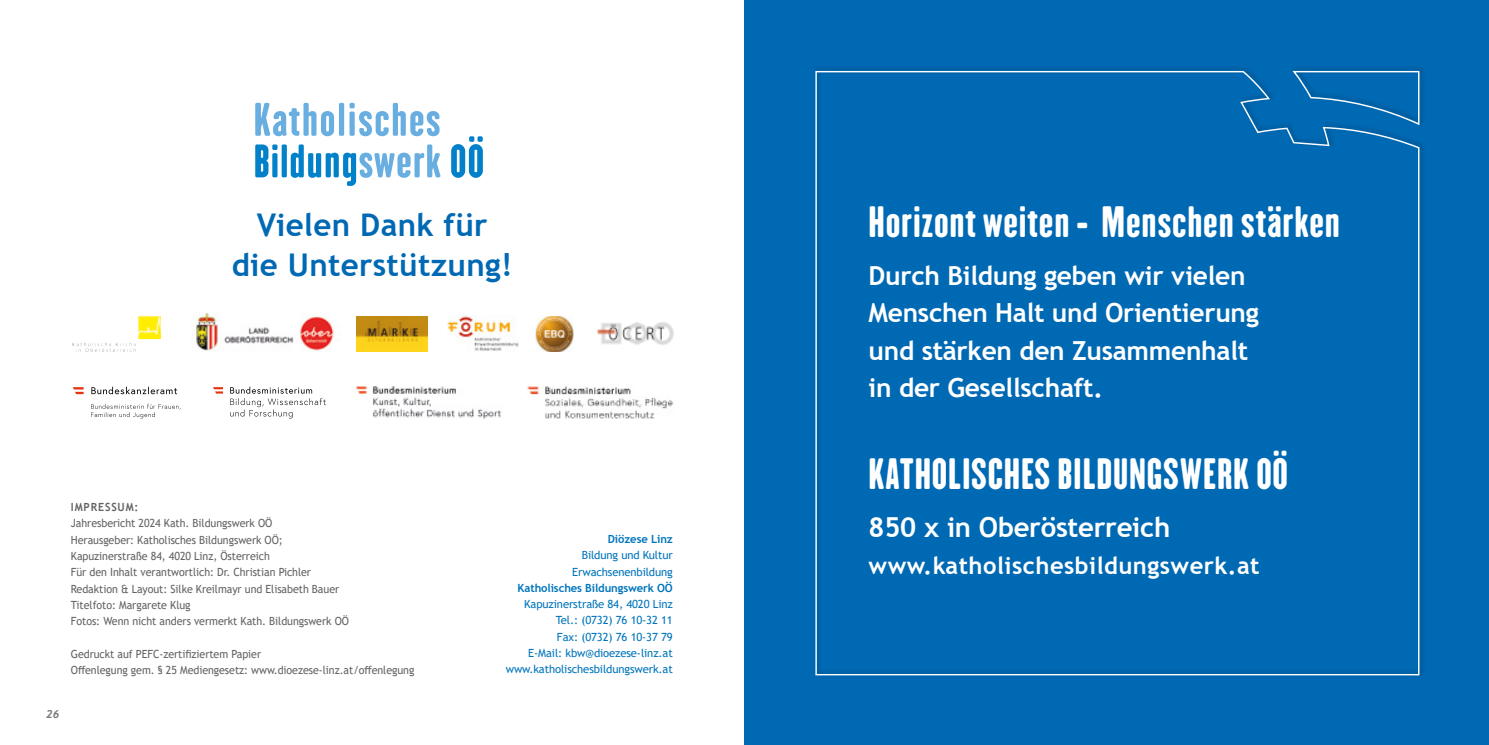
<style>
.page{position:relative;width:1489px;height:745px;background:#fff}
.page>*{position:absolute;margin:0;border:0;box-sizing:border-box;transform-origin:0 0}
.t1{font:40px "H.H.Samuel";letter-spacing:.02em;color:#fff}
.t2{font:700 31.25px/40px "Trebuchet MS";letter-spacing:.01em;color:#0069b4;text-align:center}
.t3{font:700 27.5px "Trebuchet MS";letter-spacing:-.01em;color:#fff}
.t4{font:700 26.25px/37.5px "Trebuchet MS";letter-spacing:-.01em;color:#fff}
.t5{font:700 23.75px "Trebuchet MS";letter-spacing:.02em;color:#fff}
.t6{font:11.25px/16.2px "Trebuchet MS";letter-spacing:-.005em;color:#646363;scale:.95 1}
.t7{font:11.25px/16.2px "Trebuchet MS";letter-spacing:-.01em;color:#0075bc;text-align:right}
.t8{font:700 11.25px "Trebuchet MS";letter-spacing:-.01em;color:#0075bc}
.t9{font:700 11.25px "Trebuchet MS";letter-spacing:.08em;color:#646363;scale:.95 1}
.t10{font:italic 700 11.25px "Trebuchet";color:#7c7b7b}
</style>
<div class="page">
<div style="left:744px;top:0;width:744px;height:744px;background:#0069b4"></div>
<div style="left:812px;top:65px;width:613px;height:612px;background:#000;opacity:.3"></div>
<svg style="left:814px;top:70px;width:606px;height:605px"></svg>
<img style="left:356px;top:316px;width:71px;height:35px">
<img style="left:355px;top:386px;width:146px;height:32px">
<img style="left:193px;top:312px;width:144px;height:39px">
<img style="left:535px;top:316px;width:38px;height:35px">
<img style="left:447px;top:315px;width:71px;height:36px">
<svg style="left:451px;top:136px;width:32px;height:42px"></svg>
<svg style="left:255px;top:144px;width:185px;height:42px"></svg>
<svg style="left:255px;top:103px;width:184px;height:33px"></svg>
<svg style="left:91px;top:403px;width:89px;height:15px"></svg>
<svg style="left:91px;top:386px;width:86px;height:8px"></svg>
<svg style="left:73px;top:387px;width:11px;height:7px"></svg>
<svg style="left:230px;top:386px;width:96px;height:32px"></svg>
<svg style="left:213px;top:387px;width:10px;height:6px"></svg>
<img style="left:597px;top:322px;width:77px;height:23px">
<img style="left:72px;top:316px;width:89px;height:30px">
<img style="left:527px;top:386px;width:146px;height:32px">
<h2 class="t2" style="left:232px;top:205px;width:282px">Vielen Dank für die Unterstützung!</h2>
<h1 class="t1" style="left:868px;top:196px;width:473px">Horizont weiten - Menschen stärken</h1>
<h3 class="t4" style="left:868px;top:256px;width:392px">Durch Bildung geben wir vielen<br>Menschen Halt und Orientierung und stärken den Zusammenhalt in der Gesellschaft.</h3>
<p class="t9" style="left:71px;top:500px;width:73px">IMPRESSUM:</p>
<p class="t6" style="left:71px;top:515px;width:294px">Jahresbericht 2024 Kath. Bildungswerk OÖ<br>Herausgeber: Katholisches Bildungswerk OÖ; Kapuzinerstraße 84, 4020 Linz, Österreich<br>Für den Inhalt verantwortlich: Dr. Christian Pichler Redaktion &amp; Layout: Silke Kreilmayr und Elisabeth Bauer Titelfoto: Margarete Klug<br>Fotos: Wenn nicht anders vermerkt Kath. Bildungswerk OÖ</p>
<p class="t6" style="left:71px;top:645px;width:363px">Gedruckt auf PEFC-zertifiziertem Papier<br>Offenlegung gem. § 25 Mediengesetz: www.dioezese-linz.at/offenlegung</p>
<p class="t10" style="left:46px;top:706px;width:15px">26</p>
<p class="t8" style="left:608px;top:531px;width:66px">Diözese Linz</p>
<p class="t7" style="left:572px;top:547px;width:102px">Bildung und Kultur<br>Erwachsenenbildung</p>
<p class="t8" style="left:517px;top:580px;width:157px">Katholisches Bildungswerk OÖ</p>
<p class="t7" style="left:506px;top:595px;width:168px">Kapuzinerstraße 84, 4020 Linz<br>Tel.: (0732) 76 10-32 11<br>Fax: (0732) 76 10-37 79<br>E-Mail: kbw@dioezese-linz.at www.katholischesbildungswerk.at</p>
<h1 class="t1" style="left:868px;top:448px;width:421px">KATHOLISCHES BILDUNGSWERK OÖ</h1>
<h3 class="t3" style="left:868px;top:509px;width:303px">850 x in Oberösterreich</h3>
<h3 class="t5" style="left:868px;top:550px;width:392px">www.katholischesbildungswerk.at</h3>
</div>
